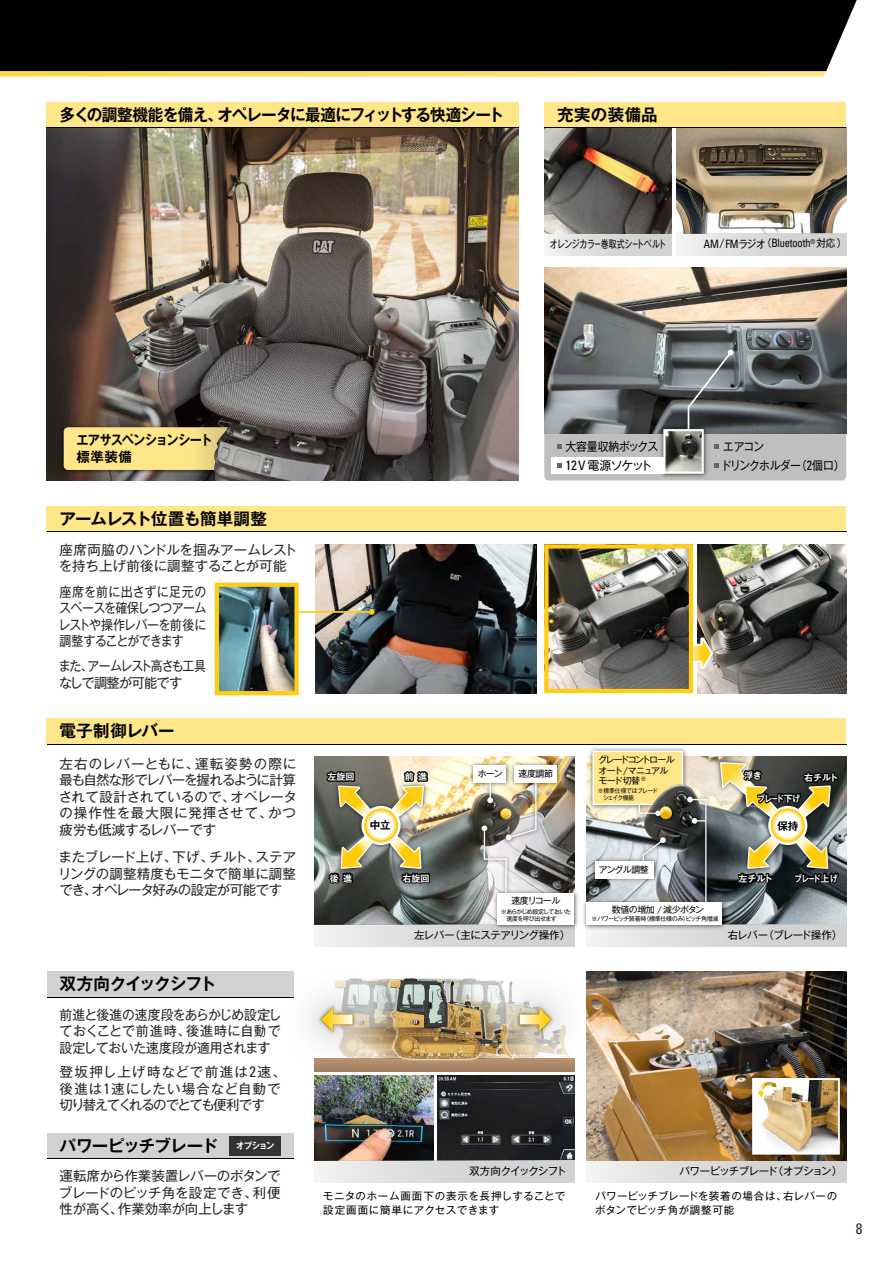
<style>
.page{position:relative;width:893px;height:1263px;background:#fff}
.page>*{position:absolute;margin:0;border:0;box-sizing:border-box;transform-origin:0 0}
.t1{font:700 16.5px "Gothic MB101 Pr 5 De";letter-spacing:-.05em;color:#000}
.t2{font:700 16.5px "Gothic MB101 Pr 5 De";letter-spacing:-.05em;color:#000;scale:.95 1}
.t3{font:700 16.5px "Gothic MB101 Pr 5 De";letter-spacing:.005em;color:#000}
.t4{font:condensed 14.85px "Univers";color:#262626}
.t5{font:13.5px/16.5px "Gothic MB101 Pr 5";letter-spacing:-.02em;color:#262626;text-align:justify}
.t6{font:13.5px/16.5px "Gothic MB101 Pr 5";letter-spacing:-.02em;color:#262626;text-align:justify;scale:.95 1}
.t7{font:13.5px/16.5px "Gothic MB101 Pr 5";letter-spacing:-.02em;color:#262626;text-align:justify;scale:.89 1}
.t8{font:13.5px/16.5px "Gothic MB101 Pr 5";letter-spacing:.03em;color:#262626}
.t9{font:13.5px/16.5px "Gothic MB101 Pr 5";color:#262626}
.t10{font:13.5px/16.5px "Gothic MB101 Pr 5";letter-spacing:-.075em;color:#262626;scale:.89 1}
.t11{font:700 13.5px/16.5px "Gothic MB101 Pr 5 De";letter-spacing:-.05em;color:#000;scale:.9 1}
.t12{font:12px "Gothic MB101 Pr 5";letter-spacing:-.075em;color:#000;scale:.9 1}
.t13{font:12px "Gothic MB101 Pr 5";letter-spacing:-.005em;color:#000;scale:.9 1}
.t14{font:12px "Gothic MB101 Pr 5";letter-spacing:-.075em;color:#000}
.t15{font:condensed 11.55px "Univers";letter-spacing:-.025em;color:#000;scale:.91 1}
.t16{font:10.5px/13.5px "Gothic MB101 Pr 5";letter-spacing:.06em;color:#000}
.t17{font:10.5px/13.5px "Gothic MB101 Pr 5";letter-spacing:.035em;color:#000}
.t18{font:10.5px "Gothic MB101 Pr 5";letter-spacing:-.06em;color:#000}
.t19{font:10.5px "Gothic MB101 Pr 5";letter-spacing:-.03em;color:#000;scale:.75 1}
.t20{font:10.5px "Gothic MB101 Pr 5";letter-spacing:-.045em;color:#000}
.t21{font:10.5px "Gothic MB101 Pr 5";letter-spacing:-.05em;color:#000}
.t22{font:10.5px "Gothic MB101 Pr 5";letter-spacing:-.055em;color:#000}
.t23{font:700 10.5px "Gothic MB101 Pr 5 De";color:#000}
.t24{font:9px/10.5px "Gothic MB101 Pr 5";letter-spacing:-.15em;color:#000}
.t25{font:700 9px "Gothic MB101 Pr 5 De";color:#fff}
.t26{font:9px "Gothic MB101 Pr 5";letter-spacing:-.085em;color:#000}
.t27{font:700 9px "Gothic MB101 Pr 5 De";color:#fff;scale:.85 1}
.t28{font:9px "Gothic MB101 Pr 5";letter-spacing:-.06em;color:#000}
.t29{font:6px "Gothic MB101 Pr 5";letter-spacing:-.065em;color:#000}
.t30{font:6px/7.5px "Gothic MB101 Pr 5";letter-spacing:-.09em;color:#000}
.t31{font:6px/6.8px "Gothic MB101 Pr 5";letter-spacing:-.035em;color:#000;scale:.95 1}
.s1{font-family:"Gothic MB101 Pr 5";font-stretch:normal}
.s2{font-family:"Gothic MB101 Pr 5";font-stretch:normal;font-size:10.5px}
.s3{font-family:"Univers";font-stretch:condensed;font-size:13.2px}
.s4{font-family:"Univers";font-stretch:condensed;font-size:14.85px}
.s5{font-size:9.9px}
</style>
<div class="page">
<img style="left:315px;top:757px;width:259px;height:168px">
<img style="left:706px;top:757px;width:140px;height:168px">
<div style="left:544px;top:417px;width:302px;height:63px;background:#bfbfbf;border-radius:4px"></div>
<div style="left:47px;top:719px;width:799px;height:25px;background:#ffe688"></div>
<hr style="left:47px;top:744px;width:799px;height:1px;background:#000">
<div style="left:47px;top:971px;width:246px;height:26px;background:#d2d2d2"></div>
<hr style="left:47px;top:997px;width:246px;height:1px;background:#000">
<div style="left:47px;top:506px;width:799px;height:25px;background:#ffe688"></div>
<hr style="left:47px;top:531px;width:799px;height:1px;background:#000">
<img style="left:315px;top:544px;width:221px;height:149px">
<img style="left:315px;top:1076px;width:119px;height:85px">
<img style="left:676px;top:128px;width:170px;height:106px">
<img style="left:47px;top:128px;width:472px;height:352px">
<img style="left:544px;top:268px;width:302px;height:166px">
<div style="left:47px;top:1133px;width:246px;height:26px;background:#d2d2d2"></div>
<hr style="left:47px;top:1158px;width:246px;height:1px;background:#000">
<div style="left:230px;top:1136px;width:51px;height:19px;background:#333"></div>
<img style="left:438px;top:1076px;width:136px;height:85px">
<div style="left:587px;top:1161px;width:259px;height:21px;background:linear-gradient(to right,#edeeed,#cbcbcc)"></div>
<div style="left:587px;top:925px;width:259px;height:21px;background:linear-gradient(to right,#edeeed,#cbcbcc)"></div>
<div style="left:676px;top:234px;width:170px;height:21px;background:linear-gradient(to right,#edeeed,#cbcbcc)"></div>
<div style="left:544px;top:234px;width:128px;height:21px;background:linear-gradient(to right,#edeeed,#cbcbcc)"></div>
<div style="left:315px;top:925px;width:259px;height:21px;background:linear-gradient(to right,#edeeed,#cbcbcc)"></div>
<div style="left:315px;top:1161px;width:259px;height:21px;background:linear-gradient(to right,#edeeed,#cbcbcc)"></div>
<img style="left:587px;top:972px;width:259px;height:189px">
<div style="left:47px;top:102px;width:472px;height:26px;background:#ffe688"></div>
<hr style="left:47px;top:127px;width:472px;height:1px;background:#000">
<img style="left:544px;top:128px;width:128px;height:106px">
<div style="left:544px;top:102px;width:302px;height:26px;background:#ffe688"></div>
<hr style="left:544px;top:127px;width:302px;height:1px;background:#000">
<img style="left:653px;top:423px;width:57px;height:58px">
<div style="left:551px;top:458px;width:114px;height:16px;background:#fff"></div>
<img style="left:713px;top:544px;width:133px;height:149px">
<img style="left:544px;top:544px;width:169px;height:149px">
<img style="left:215px;top:583px;width:160px;height:112px">
<img style="left:57px;top:423px;width:173px;height:50px">
<svg style="left:64px;top:427px;width:166px;height:43px"></svg>
<img style="left:410px;top:977px;width:52px;height:93px">
<img style="left:293px;top:971px;width:117px;height:117px">
<img style="left:314px;top:1000px;width:46px;height:39px">
<svg style="left:320px;top:1006px;width:33px;height:27px"></svg>
<img style="left:462px;top:971px;width:146px;height:117px">
<img style="left:512px;top:1000px;width:46px;height:39px">
<svg style="left:519px;top:1006px;width:33px;height:27px"></svg>
<img style="left:512px;top:759px;width:51px;height:60px">
<div style="left:514px;top:765px;width:43px;height:17px;background:#fff"></div>
<img style="left:467px;top:759px;width:45px;height:51px">
<div style="left:474px;top:765px;width:32px;height:17px;background:#fff"></div>
<img style="left:475px;top:819px;width:103px;height:112px">
<img style="left:481px;top:780px;width:55px;height:115px">
<div style="left:497px;top:893px;width:77px;height:32px;background:#fff"></div>
<img style="left:587px;top:747px;width:98px;height:43px">
<img style="left:583px;top:790px;width:145px;height:141px">
<svg style="left:592px;top:750px;width:114px;height:152px"></svg>
<div style="left:587px;top:902px;width:135px;height:23px;background:#fff"></div>
<img style="left:714px;top:756px;width:123px;height:119px">
<div style="left:752px;top:1078px;width:88px;height:76px;background:#fff;border:4px solid #fff"></div>
<img style="left:758px;top:1081px;width:80px;height:72px">
<svg style="left:755px;top:1079px;width:23px;height:30px"></svg>
<svg style="left:720px;top:762px;width:119px;height:121px"></svg>
<img style="left:326px;top:771px;width:104px;height:113px">
<svg style="left:557px;top:445px;width:4px;height:4px"></svg>
<svg style="left:663px;top:349px;width:71px;height:125px"></svg>
<svg style="left:557px;top:463px;width:4px;height:5px"></svg>
<div style="left:0;top:0;width:857px;height:71px;background:#000"></div>
<svg style="left:0;top:71px;width:826px;height:6px"></svg>
<p class="t2" style="left:60px;top:101px;width:470px">多くの調整機能を備え、オペレータに最適にフィットする快適シート</p>
<p class="t1" style="left:557px;top:101px;width:102px">充実の装備品</p>
<p class="t19" style="left:550px;top:235px;width:157px">オレンジカラー巻取式シートベルト</p>
<p class="t15" style="left:704px;top:236px;width:158px">AM<span class="s1">/</span>FM<span class="s2">ラジオ（</span>Bluetooth<sup>®</sup> <span class="s2">対応）</span></p>
<p class="t11" style="left:77px;top:431px;width:153px">エアサスペンションシート標準装備</p>
<p class="t13" style="left:565px;top:436px;width:105px">大容量収納ボックス</p>
<p class="t12" style="left:723px;top:436px;width:47px">エアコン</p>
<p class="t14" style="left:565px;top:455px;width:88px"><span class="s3">12V</span> 電源ソケット</p>
<p class="t12" style="left:721px;top:455px;width:139px">ドリンクホルダー（<span class="s3">2</span>個口）</p>
<p class="t1" style="left:60px;top:505px;width:209px">アームレスト位置も簡単調整</p>
<p class="t9" style="left:59px;top:540px;width:240px">座席両脇のハンドルを掴みアームレストを持ち上げ前後に調整することが可能</p>
<p class="t7" style="left:58px;top:582px;width:168px">座席を前に出さずに足元のスペースを確保しつつアームレストや操作レバーを前後に調整することができます</p>
<p class="t10" style="left:59px;top:656px;width:167px">また、アームレスト高さも工具なしで調整が可能です</p>
<p class="t3" style="left:60px;top:717px;width:116px">電子制御レバー</p>
<p class="t5" style="left:59px;top:754px;width:240px">左右のレバーともに、運転姿勢の際に最も自然な形でレバーを握れるように計算されて設計されているので、オペレータの操作性を最大限に発揮させて、かつ疲労も低減するレバーです</p>
<p class="t5" style="left:58px;top:848px;width:239px">またブレード上げ、下げ、チルト、ステアリングの調整精度もモニタで簡単に調整でき、オペレータ好みの設定が可能です</p>
<p class="t1" style="left:60px;top:970px;width:158px">双方向クイックシフト</p>
<p class="t6" style="left:59px;top:1005px;width:235px">前進と後進の速度段をあらかじめ設定しておくことで前進時、後進時に自動で設定しておいた速度段が適用されます</p>
<p class="t8" style="left:60px;top:1062px;width:228px">登坂押し上げ時などで前進は<span class="s4">2</span>速、後進は<span class="s4">1</span>速にしたい場合など自動で切り替えてくれるのでとても便利です</p>
<p class="t1" style="left:60px;top:1132px;width:216px">パワーピッチブレード <sup>オプション</sup></p>
<p class="t5" style="left:59px;top:1167px;width:223px">運転席から作業装置レバーのボタンでブレードのピッチ角を設定でき、利便性が高く、作業効率が向上します</p>
<p class="t25" style="left:327px;top:769px;width:28px">左旋回</p>
<p class="t25" style="left:330px;top:871px;width:24px">後 進</p>
<p class="t25" style="left:405px;top:769px;width:24px">前 進</p>
<p class="t23" style="left:370px;top:816px;width:22px">中立</p>
<p class="t24" style="left:598px;top:754px;width:78px">グレードコントロールオート<span class="s5">/</span>マニュアルモード切替</p>
<p class="t26" style="left:478px;top:766px;width:27px">ホーン</p>
<p class="t26" style="left:518px;top:766px;width:36px">速度調節</p>
<p class="t25" style="left:804px;top:770px;width:36px">右チルト</p>
<p class="t25" style="left:744px;top:768px;width:19px">浮き</p>
<p class="t27" style="left:758px;top:791px;width:52px">ブレード下げ</p>
<p class="t29" style="left:640px;top:774px;width:7px">※</p>
<p class="t31" style="left:603px;top:787px;width:59px;text-indent:-5px">※標準仕様ではブレードシェイク機能</p>
<p class="t23" style="left:777px;top:817px;width:22px">保持</p>
<p class="t25" style="left:402px;top:871px;width:28px">右旋回</p>
<p class="t26" style="left:599px;top:862px;width:52px">アングル調整</p>
<p class="t25" style="left:739px;top:871px;width:36px">左チルト</p>
<p class="t27" style="left:794px;top:871px;width:52px">ブレード上げ</p>
<p class="t26" style="left:511px;top:893px;width:50px">速度リコール</p>
<p class="t28" style="left:612px;top:902px;width:94px">数値の増加 <span class="s5">/</span> 減少ボタン</p>
<p class="t29" style="left:592px;top:914px;width:128px">※パワーピッチ装着時（標準仕様のみ）ピッチ角増減</p>
<p class="t30" style="left:501px;top:907px;width:72px">※あらかじめ設定しておいた　速度を呼び出せます</p>
<p class="t20" style="left:414px;top:926px;width:158px">左レバー（主にステアリング操作）</p>
<p class="t21" style="left:728px;top:926px;width:116px">右レバー（ブレード操作）</p>
<p class="t22" style="left:469px;top:1162px;width:99px">双方向クイックシフト</p>
<p class="t18" style="left:679px;top:1162px;width:165px">パワーピッチブレード（オプション）</p>
<p class="t16" style="left:323px;top:1188px;width:244px">モニタのホーム画面下の表示を長押しすることで設定画面に簡単にアクセスできます</p>
<p class="t17" style="left:595px;top:1188px;width:243px">パワーピッチブレードを装着の場合は、右レバーのボタンでピッチ角が調整可能</p>
<p class="t4" style="left:856px;top:1218px;width:8px">8</p>
</div>
